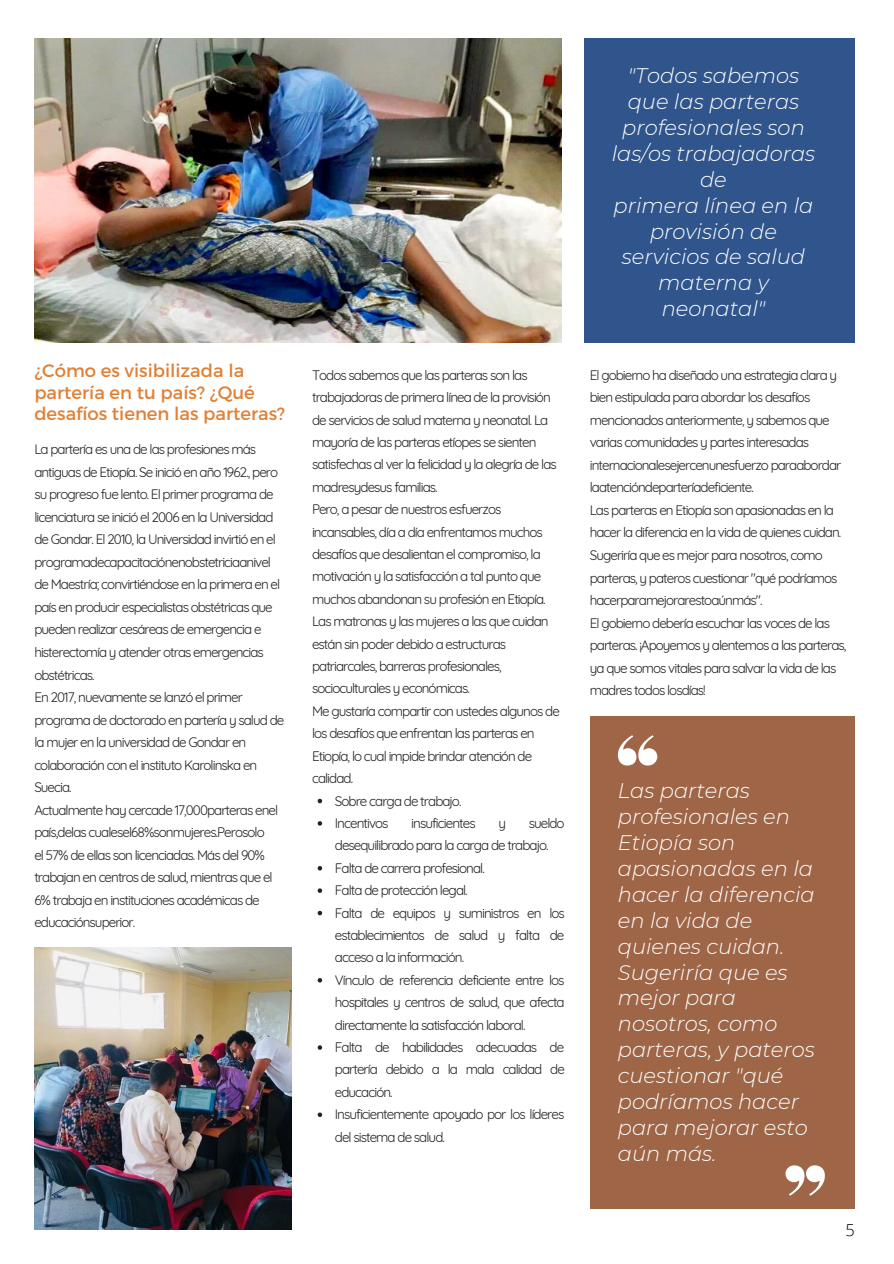
<style>
.page{position:relative;width:894px;height:1264px;background:#fff}
.page>*{position:absolute;margin:0;border:0;box-sizing:border-box;transform-origin:0 0}
.t1{font:italic 300 21px/26px "Montserrat";color:#fff}
.t2{font:18px "Montserrat";color:#e18034}
.t3{font:300 16.5px "Open Sans";color:#000}
.t4{font:13.5px/22.4px "Quicksand";letter-spacing:-.07em;color:#222;text-align:justify}
</style>
<div class="page">
<img style="left:34px;top:38px;width:527px;height:304px">
<img style="left:34px;top:947px;width:257px;height:281px">
<svg style="left:317px;top:798px;width:5px;height:5px"></svg>
<svg style="left:317px;top:821px;width:5px;height:4px"></svg>
<svg style="left:317px;top:866px;width:5px;height:4px"></svg>
<svg style="left:317px;top:888px;width:5px;height:4px"></svg>
<svg style="left:317px;top:910px;width:5px;height:5px"></svg>
<svg style="left:317px;top:978px;width:5px;height:4px"></svg>
<svg style="left:317px;top:1045px;width:5px;height:4px"></svg>
<svg style="left:317px;top:1112px;width:5px;height:4px"></svg>
<div style="left:583px;top:38px;width:271px;height:304px;background:#30548c"></div>
<div style="left:589px;top:716px;width:265px;height:492px;background:#9e6547"></div>
<svg style="left:617px;top:735px;width:40px;height:30px"></svg>
<svg style="left:785px;top:1165px;width:39px;height:30px"></svg>
<p class="t2" style="left:34px;top:359px;width:211px">¿Cómo es visibilizada la</p>
<p class="t2" style="left:34px;top:380px;width:222px">partería en tu país? ¿Qué</p>
<p class="t2" style="left:34px;top:402px;width:252px">desafíos tienen las parteras?</p>
<p class="t4" style="left:34px;top:438px;width:223px">La partería es una de las profesiones más</p>
<p class="t4" style="left:34px;top:460px;width:245px">antiguas de Etiopía. Se inició en año 1962., pero</p>
<p class="t4" style="left:34px;top:483px;width:241px">su progreso fue lento. El primer programa de</p>
<p class="t4" style="left:34px;top:505px;width:240px">licenciatura se inició el 2006 en la Universidad</p>
<p class="t4" style="left:34px;top:528px;width:243px">de Gondar. El 2010, la Universidad invirtió en el</p>
<p class="t4" style="left:34px;top:550px;width:238px">programadecapacitaciónenobstetriciaanivel</p>
<p class="t4" style="left:34px;top:573px;width:247px">de Maestría; convirtiéndose en la primera en el</p>
<p class="t4" style="left:34px;top:595px;width:240px">país en producir especialistas obstétricas que</p>
<p class="t4" style="left:34px;top:618px;width:228px">pueden realizar cesáreas de emergencia e</p>
<p class="t4" style="left:34px;top:640px;width:231px">histerectomía y atender otras emergencias</p>
<p class="t4" style="left:34px;top:663px;width:62px">obstétricas.</p>
<p class="t4" style="left:34px;top:685px;width:210px">En 2017, nuevamente se lanzó el primer</p>
<p class="t4" style="left:34px;top:708px;width:251px">programa de doctorado en partería y salud de</p>
<p class="t4" style="left:34px;top:731px;width:213px">la mujer en la universidad de Gondar en</p>
<p class="t4" style="left:34px;top:753px;width:224px">colaboración con el instituto Karolinska en</p>
<p class="t4" style="left:34px;top:776px;width:39px">Suecia.</p>
<p class="t4" style="left:34px;top:798px;width:245px">Actualmente hay cercade 17,000parteras enel</p>
<p class="t4" style="left:34px;top:821px;width:232px">país,delas cualesel68%sonmujeres.Perosolo</p>
<p class="t4" style="left:34px;top:843px;width:232px">el 57% de ellas son licenciadas. Más del 90%</p>
<p class="t4" style="left:34px;top:866px;width:240px">trabajan en centros de salud, mientras que el</p>
<p class="t4" style="left:34px;top:888px;width:227px">6% trabaja en instituciones académicas de</p>
<p class="t4" style="left:34px;top:911px;width:102px">educaciónsuperior.</p>
<p class="t4" style="left:312px;top:363px;width:217px">Todos sabemos que las parteras son las</p>
<p class="t4" style="left:312px;top:386px;width:240px">trabajadoras de primera línea de la provisión</p>
<p class="t4" style="left:312px;top:408px;width:238px">de servicios de salud materna y neonatal. La</p>
<p class="t4" style="left:312px;top:430px;width:226px">mayoría de las parteras etíopes se sienten</p>
<p class="t4" style="left:312px;top:453px;width:246px">satisfechas al ver la felicidad y la alegría de las</p>
<p class="t4" style="left:312px;top:475px;width:127px">madresydesus familias.</p>
<p class="t4" style="left:312px;top:498px;width:191px">Pero, a pesar de nuestros esfuerzos</p>
<p class="t4" style="left:312px;top:520px;width:232px">incansables, día a día enfrentamos muchos</p>
<p class="t4" style="left:312px;top:542px;width:230px">desafíos que desalientan el compromiso, la</p>
<p class="t4" style="left:312px;top:565px;width:231px">motivación y la satisfacción a tal punto que</p>
<p class="t4" style="left:312px;top:587px;width:235px">muchos abandonan su profesión en Etiopía.</p>
<p class="t4" style="left:312px;top:610px;width:238px">Las matronas y las mujeres a las que cuidan</p>
<p class="t4" style="left:312px;top:632px;width:195px">están sin poder debido a estructuras</p>
<p class="t4" style="left:312px;top:654px;width:191px">patriarcales, barreras profesionales,</p>
<p class="t4" style="left:312px;top:677px;width:159px">socioculturales y económicas.</p>
<p class="t4" style="left:312px;top:699px;width:249px">Me gustaría compartir con ustedes algunos de</p>
<p class="t4" style="left:312px;top:722px;width:224px">los desafíos que enfrentan las parteras en</p>
<p class="t4" style="left:312px;top:744px;width:221px">Etiopía, lo cual impide brindar atención de</p>
<p class="t4" style="left:312px;top:766px;width:43px">calidad.</p>
<p class="t4" style="left:335px;top:789px;width:128px">Sobre carga de trabajo.</p>
<p class="t4" style="left:335px;top:811px;width:55px">Incentivos</p>
<p class="t4" style="left:411px;top:811px;width:66px">insuficientes</p>
<p class="t4" style="left:498px;top:811px;width:9px">y</p>
<p class="t4" style="left:335px;top:811px;width:231px;text-indent:194px">sueldo desequilibrado para la carga de trabajo.</p>
<p class="t4" style="left:335px;top:856px;width:151px">Falta de carrera profesional.</p>
<p class="t4" style="left:335px;top:878px;width:134px">Falta de protección legal.</p>
<p class="t4" style="left:335px;top:901px;width:231px">Falta de equipos y suministros en los establecimientos de salud y falta de acceso a la información.</p>
<p class="t4" style="left:335px;top:968px;width:231px">Vínculo de referencia deficiente entre los hospitales y centros de salud, que afecta directamente la satisfacción laboral.</p>
<p class="t4" style="left:335px;top:1035px;width:231px">Falta de habilidades adecuadas de partería debido a la mala calidad de educación.</p>
<p class="t4" style="left:335px;top:1102px;width:231px">Insuficientemente apoyado por los líderes del sistema de salud.</p>
<p class="t1" style="left:627px;top:63px;width:173px">"Todos sabemos</p>
<p class="t1" style="left:622px;top:88px;width:184px">que las parteras profesionales son</p>
<p class="t1" style="left:611px;top:140px;width:205px;text-align:center">las/os trabajadoras de</p>
<p class="t1" style="left:613px;top:192px;width:201px">primera línea en la</p>
<p class="t1" style="left:649px;top:218px;width:128px">provisión de</p>
<p class="t1" style="left:621px;top:244px;width:185px">servicios de salud</p>
<p class="t1" style="left:658px;top:270px;width:112px">materna y</p>
<p class="t1" style="left:661px;top:296px;width:105px">neonatal"</p>
<p class="t4" style="left:589px;top:363px;width:249px">El gobierno ha diseñado una estrategia clara y</p>
<p class="t4" style="left:589px;top:386px;width:222px">bien estipulada para abordar los desafíos</p>
<p class="t4" style="left:589px;top:408px;width:241px">mencionados anteriormente, y sabemos que</p>
<p class="t4" style="left:589px;top:431px;width:221px">varias comunidades y partes interesadas</p>
<p class="t4" style="left:589px;top:453px;width:253px">internacionalesejercenunesfuerzo paraabordar</p>
<p class="t4" style="left:589px;top:476px;width:165px">laatencióndeparteríadeficiente.</p>
<p class="t4" style="left:589px;top:498px;width:246px">Las parteras en Etiopía son apasionadas en la</p>
<p class="t4" style="left:589px;top:521px;width:253px">hacer la diferencia en la vida de quienes cuidan.</p>
<p class="t4" style="left:589px;top:543px;width:234px">Sugeriría que es mejor para nosotros, como</p>
<p class="t4" style="left:589px;top:566px;width:249px">parteras, y pateros cuestionar "qué podríamos</p>
<p class="t4" style="left:589px;top:589px;width:174px">hacerparamejorarestoaúnmás".</p>
<p class="t4" style="left:589px;top:611px;width:242px">El gobierno debería escuchar las voces de las</p>
<p class="t4" style="left:589px;top:634px;width:258px">parteras. ¡Apoyemos y alentemos a las parteras,</p>
<p class="t4" style="left:589px;top:656px;width:248px">ya que somos vitales para salvar la vida de las</p>
<p class="t4" style="left:589px;top:679px;width:117px">madres todos losdías!</p>
<p class="t1" style="left:617px;top:777px;width:173px">Las parteras profesionales en</p>
<p class="t1" style="left:617px;top:829px;width:119px">Etiopía son</p>
<p class="t1" style="left:617px;top:855px;width:196px">apasionadas en la</p>
<p class="t1" style="left:617px;top:881px;width:198px">hacer la diferencia</p>
<p class="t1" style="left:617px;top:907px;width:136px">en la vida de</p>
<p class="t1" style="left:617px;top:933px;width:168px">quienes cuidan.</p>
<p class="t1" style="left:617px;top:959px;width:171px">Sugeriría que es</p>
<p class="t1" style="left:617px;top:984px;width:120px">mejor para</p>
<p class="t1" style="left:617px;top:1010px;width:161px">nosotros, como</p>
<p class="t1" style="left:617px;top:1036px;width:198px">parteras, y pateros</p>
<p class="t1" style="left:617px;top:1062px;width:167px">cuestionar "qué</p>
<p class="t1" style="left:617px;top:1088px;width:182px">podríamos hacer</p>
<p class="t1" style="left:617px;top:1114px;width:191px">para mejorar esto</p>
<p class="t1" style="left:617px;top:1140px;width:100px">aún más.</p>
<p class="t3" style="left:845px;top:1217px;width:11px">5</p>
</div>
